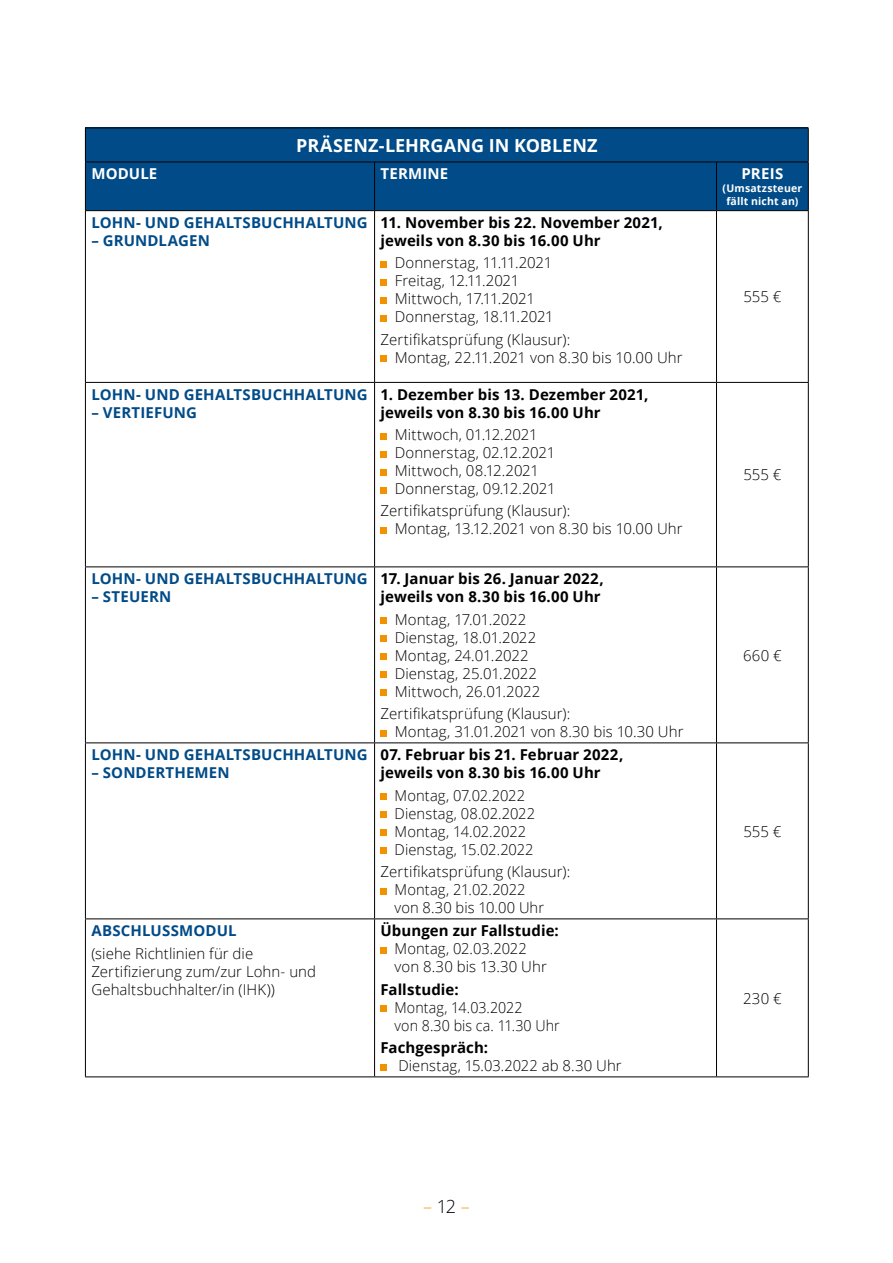
<style>
.page{position:relative;width:893px;height:1263px;background:#fff}
.page>*{position:absolute;margin:0;border:0;box-sizing:border-box;transform-origin:0 0}
.t1{font:700 18px "Open Sans";letter-spacing:.005em;color:#fff}
.t2{font:300 18px "Open Sans";color:#f39200}
.t3{font:300 15px/18px "Open Sans";letter-spacing:.005em;color:#000}
.t4{font:700 15px/18px "Open Sans";letter-spacing:.005em;color:#000}
.t5{font:700 15px "Open Sans";letter-spacing:.01em;color:#004b88}
.t6{font:300 15px/18px "Open Sans";letter-spacing:.005em;color:#000;scale:.95 1}
.t7{font:700 15px "Open Sans";letter-spacing:.01em;color:#fff}
.t8{font:700 10.5px/12.6px "Open Sans";letter-spacing:.02em;color:#fff;text-align:center}
.s1{color:#000}
</style>
<div class="page">
<div style="left:85px;top:128px;width:723px;height:34px;background:#004b88"></div>
<div style="left:86px;top:163px;width:722px;height:47px;background:#004b88"></div>
<hr style="left:808px;top:128px;width:1px;height:34px;background:#000">
<hr style="left:85px;top:210px;width:290px;height:1px;background:#000">
<hr style="left:85px;top:211px;width:1px;height:171px;background:#000">
<hr style="left:375px;top:210px;width:341px;height:1px;background:#000">
<hr style="left:374px;top:211px;width:1px;height:171px;background:#000">
<hr style="left:716px;top:210px;width:93px;height:1px;background:#000">
<hr style="left:716px;top:211px;width:1px;height:171px;background:#000">
<hr style="left:808px;top:211px;width:1px;height:171px;background:#000">
<hr style="left:85px;top:382px;width:290px;height:1px;background:#000">
<hr style="left:85px;top:383px;width:1px;height:183px;background:#000">
<hr style="left:375px;top:382px;width:341px;height:1px;background:#000">
<hr style="left:374px;top:383px;width:1px;height:183px;background:#000">
<hr style="left:716px;top:382px;width:93px;height:1px;background:#000">
<hr style="left:716px;top:383px;width:1px;height:183px;background:#000">
<hr style="left:808px;top:383px;width:1px;height:183px;background:#000">
<hr style="left:85px;top:566px;width:290px;height:1px;background:#000">
<hr style="left:85px;top:567px;width:1px;height:175px;background:#000">
<hr style="left:375px;top:566px;width:341px;height:1px;background:#000">
<hr style="left:374px;top:567px;width:1px;height:175px;background:#000">
<hr style="left:716px;top:566px;width:93px;height:1px;background:#000">
<hr style="left:716px;top:567px;width:1px;height:175px;background:#000">
<hr style="left:808px;top:567px;width:1px;height:175px;background:#000">
<hr style="left:85px;top:742px;width:290px;height:1px;background:#000">
<hr style="left:85px;top:743px;width:1px;height:175px;background:#000">
<hr style="left:375px;top:742px;width:341px;height:1px;background:#000">
<hr style="left:374px;top:743px;width:1px;height:175px;background:#000">
<hr style="left:716px;top:742px;width:93px;height:1px;background:#000">
<hr style="left:716px;top:743px;width:1px;height:175px;background:#000">
<hr style="left:808px;top:743px;width:1px;height:175px;background:#000">
<hr style="left:85px;top:918px;width:290px;height:1px;background:#000">
<hr style="left:85px;top:919px;width:1px;height:157px;background:#000">
<hr style="left:375px;top:918px;width:341px;height:1px;background:#000">
<hr style="left:374px;top:919px;width:1px;height:157px;background:#000">
<hr style="left:716px;top:918px;width:93px;height:1px;background:#000">
<hr style="left:716px;top:919px;width:1px;height:157px;background:#000">
<hr style="left:808px;top:919px;width:1px;height:157px;background:#000">
<hr style="left:85px;top:1076px;width:290px;height:1px;background:#000">
<hr style="left:375px;top:1076px;width:341px;height:1px;background:#000">
<hr style="left:716px;top:1076px;width:93px;height:1px;background:#000">
<hr style="left:85px;top:128px;width:290px;height:1px;background:#000">
<hr style="left:85px;top:128px;width:1px;height:34px;background:#000">
<hr style="left:375px;top:128px;width:341px;height:1px;background:#000">
<hr style="left:716px;top:128px;width:93px;height:1px;background:#000">
<hr style="left:85px;top:162px;width:290px;height:1px;background:#000">
<hr style="left:85px;top:162px;width:1px;height:48px;background:#000">
<hr style="left:375px;top:162px;width:341px;height:1px;background:#000">
<hr style="left:374px;top:162px;width:1px;height:48px;background:#000">
<hr style="left:716px;top:162px;width:93px;height:1px;background:#000">
<hr style="left:716px;top:162px;width:1px;height:48px;background:#000">
<hr style="left:808px;top:162px;width:1px;height:48px;background:#000">
<div style="left:381px;top:261px;width:6px;height:7px;background:#f39200"></div>
<div style="left:381px;top:279px;width:6px;height:7px;background:#f39200"></div>
<div style="left:381px;top:297px;width:6px;height:7px;background:#f39200"></div>
<div style="left:381px;top:315px;width:6px;height:7px;background:#f39200"></div>
<svg style="left:381px;top:356px;width:6px;height:6px"></svg>
<div style="left:381px;top:433px;width:6px;height:7px;background:#f39200"></div>
<div style="left:381px;top:451px;width:6px;height:7px;background:#f39200"></div>
<div style="left:381px;top:469px;width:6px;height:7px;background:#f39200"></div>
<div style="left:381px;top:487px;width:6px;height:7px;background:#f39200"></div>
<div style="left:381px;top:527px;width:6px;height:7px;background:#f39200"></div>
<svg style="left:381px;top:618px;width:6px;height:6px"></svg>
<svg style="left:381px;top:636px;width:6px;height:6px"></svg>
<svg style="left:381px;top:654px;width:6px;height:6px"></svg>
<svg style="left:381px;top:672px;width:6px;height:6px"></svg>
<svg style="left:381px;top:690px;width:6px;height:6px"></svg>
<svg style="left:381px;top:730px;width:6px;height:6px"></svg>
<svg style="left:381px;top:794px;width:6px;height:6px"></svg>
<svg style="left:381px;top:812px;width:6px;height:6px"></svg>
<svg style="left:381px;top:830px;width:6px;height:6px"></svg>
<svg style="left:381px;top:848px;width:6px;height:6px"></svg>
<svg style="left:381px;top:888px;width:6px;height:6px"></svg>
<div style="left:381px;top:947px;width:6px;height:7px;background:#f39200"></div>
<svg style="left:381px;top:1006px;width:6px;height:6px"></svg>
<svg style="left:381px;top:1064px;width:6px;height:6px"></svg>
<p class="t1" style="left:296px;top:133px;width:303px">PRÄSENZ-LEHRGANG IN KOBLENZ</p>
<p class="t7" style="left:91px;top:163px;width:67px">MODULE</p>
<p class="t7" style="left:381px;top:163px;width:69px">TERMINE</p>
<p class="t7" style="left:741px;top:163px;width:43px">PREIS</p>
<p class="t8" style="left:722px;top:182px;width:81px">(Umsatzsteuer fällt nicht an)</p>
<p class="t5" style="left:91px;top:212px;width:278px">LOHN- UND GEHALTSBUCHHALTUNG</p>
<p class="t5" style="left:91px;top:230px;width:120px">– GRUNDLAGEN</p>
<p class="t4" style="left:381px;top:213px;width:284px">11. November bis 22. November 2021, jeweils von 8.30 bis 16.00 Uhr</p>
<p class="t3" style="left:395px;top:254px;width:161px">Donnerstag, 11.11.2021<br>Freitag, 12.11.2021<br>Mittwoch, 17.11.2021<br>Donnerstag, 18.11.2021</p>
<p class="t3" style="left:395px;top:330px;width:289px;text-indent:-14px">Zertifikatsprüfung (Klausur):<br>Montag, 22.11.2021 von 8.30 bis 10.00 Uhr</p>
<p class="t3" style="left:743px;top:287px;width:39px">555 €</p>
<p class="t5" style="left:91px;top:384px;width:278px">LOHN- UND GEHALTSBUCHHALTUNG</p>
<p class="t5" style="left:91px;top:402px;width:107px">– VERTIEFUNG</p>
<p class="t4" style="left:381px;top:385px;width:270px">1. Dezember bis 13. Dezember 2021, jeweils von 8.30 bis 16.00 Uhr</p>
<p class="t3" style="left:395px;top:425px;width:162px">Mittwoch, 01.12.2021<br>Donnerstag, 02.12.2021<br>Mittwoch, 08.12.2021<br>Donnerstag, 09.12.2021</p>
<p class="t3" style="left:395px;top:501px;width:289px;text-indent:-14px">Zertifikatsprüfung (Klausur):<br>Montag, 13.12.2021 von 8.30 bis 10.00 Uhr</p>
<p class="t3" style="left:743px;top:465px;width:39px">555 €</p>
<p class="t5" style="left:91px;top:568px;width:278px">LOHN- UND GEHALTSBUCHHALTUNG</p>
<p class="t5" style="left:91px;top:586px;width:82px">– STEUERN</p>
<p class="t4" style="left:381px;top:569px;width:225px">17. Januar bis 26. Januar 2022, jeweils von 8.30 bis 16.00 Uhr</p>
<p class="t3" style="left:395px;top:610px;width:147px">Montag, 17.01.2022<br>Dienstag, 18.01.2022<br>Montag, 24.01.2022<br>Dienstag, 25.01.2022<br>Mittwoch, 26.01.2022</p>
<p class="t3" style="left:395px;top:704px;width:290px;text-indent:-14px">Zertifikatsprüfung (Klausur):<br>Montag, 31.01.2021 von 8.30 bis 10.30 Uhr</p>
<p class="t3" style="left:743px;top:646px;width:40px">660 €</p>
<p class="t5" style="left:91px;top:744px;width:278px">LOHN- UND GEHALTSBUCHHALTUNG</p>
<p class="t5" style="left:91px;top:762px;width:140px">– SONDERTHEMEN</p>
<p class="t4" style="left:381px;top:745px;width:244px">07. Februar bis 21. Februar 2022, jeweils von 8.30 bis 16.00 Uhr</p>
<p class="t3" style="left:395px;top:786px;width:142px">Montag, 07.02.2022<br>Dienstag, 08.02.2022<br>Montag, 14.02.2022<br>Dienstag, 15.02.2022</p>
<p class="t3" style="left:395px;top:862px;width:177px;text-indent:-14px">Zertifikatsprüfung (Klausur):<br>Montag, 21.02.2022<br>von 8.30 bis 10.00 Uhr</p>
<p class="t3" style="left:743px;top:822px;width:39px">555 €</p>
<p class="t5" style="left:91px;top:920px;width:147px">ABSCHLUSSMODUL</p>
<p class="t3" style="left:91px;top:944px;width:226px">(siehe Richtlinien für die<br>Zertifizierung zum/zur Lohn- und<br>Gehaltsbuchhalter/in (IHK))</p>
<p class="t4" style="left:381px;top:921px;width:180px">Übungen zur Fallstudie:</p>
<p class="t3" style="left:395px;top:939px;width:154px">Montag, 02.03.2022 von 8.30 bis 13.30 Uhr</p>
<p class="t4" style="left:381px;top:980px;width:80px">Fallstudie:</p>
<p class="t6" style="left:395px;top:998px;width:175px">Montag, 14.03.2022<br>von 8.30 bis ca. 11.30 Uhr</p>
<p class="t4" style="left:381px;top:1038px;width:109px">Fachgespräch:</p>
<p class="t3" style="left:398px;top:1056px;width:225px">Dienstag, 15.03.2022 ab 8.30 Uhr</p>
<p class="t3" style="left:743px;top:989px;width:40px">230 €</p>
<p class="t2" style="left:423px;top:1194px;width:48px">– <span class="s1">12</span> –</p>
</div>
